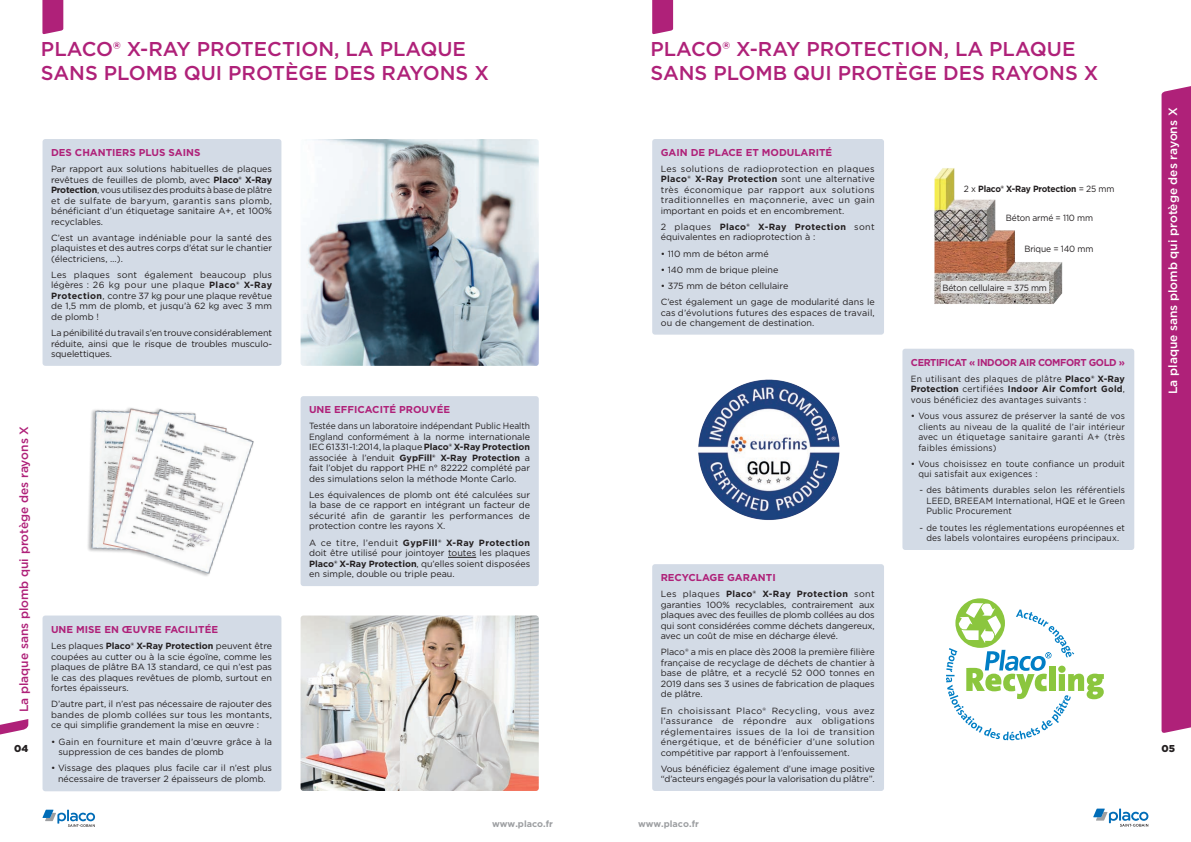
<style>
.page{position:relative;width:1191px;height:842px;background:#fff}
.page>*{position:absolute;margin:0;border:0;box-sizing:border-box;transform-origin:0 0}
.t1{font:500 20px/24px "Gotham";color:#af2179}
.t2{font:500 12px "Gotham";color:#fff}
.t3{font:500 12px "Gotham";color:#af2179}
.t4{font:700 10px "Gotham";color:#af2179}
.t5{font:700 10px "Gotham";letter-spacing:-.04em;color:#af2179;scale:.96 1}
.t6{font:900 10px "Gotham";color:#231f20}
.t7{font:9px/10.5px "Gotham";color:#231f20;text-align:justify}
.t8{font:9px/10.5px "Gotham";color:#231f20;text-align:justify;scale:.94 1}
.t9{font:9px/10.5px "Gotham";letter-spacing:.02em;color:#231f20}
.t10{font:9px "Gotham";letter-spacing:-.02em;color:#231f20;scale:.94 1}
.t11{font:700 9px "Gotham";letter-spacing:-.02em;color:#231f20;scale:.94 1}
.t12{font:700 9px "Gotham";color:#9d9fa2}
.s1{font-weight:700}
.s2{font-weight:400}
</style>
<div class="page">
<svg style="left:1093px;top:809px;width:55px;height:18px"></svg>
<svg style="left:42px;top:810px;width:53px;height:17px"></svg>
<svg style="left:1161px;top:86px;width:30px;height:647px;background:#b22b7f"></svg>
<svg style="left:0;top:719px;width:29px;height:16px"></svg>
<svg style="left:42px;top:0;width:21px;height:34px"></svg>
<svg style="left:652px;top:0;width:21px;height:34px"></svg>
<div style="left:43px;top:139px;width:238px;height:227px;background:#d3dbe6;border-radius:3px"></div>
<div style="left:652px;top:139px;width:232px;height:196px;background:#d3dbe6;border-radius:3px"></div>
<div style="left:43px;top:615px;width:238px;height:176px;background:#d3dbe6;border-radius:3px"></div>
<div style="left:652px;top:564px;width:232px;height:227px;background:#d3dbe6;border-radius:3px"></div>
<div style="left:300px;top:396px;width:239px;height:190px;background:#d3dbe6;border-radius:3px"></div>
<svg style="left:448px;top:557px;width:28px;height:1px"></svg>
<div style="left:902px;top:349px;width:232px;height:201px;background:#d3dbe6;border-radius:3px"></div>
<img style="left:300px;top:139px;width:239px;height:227px">
<img style="left:300px;top:615px;width:239px;height:176px">
<svg style="left:955px;top:598px;width:50px;height:50px"></svg>
<svg style="left:946px;top:602px;width:157px;height:138px"></svg>
<img style="left:698px;top:379px;width:142px;height:141px">
<img style="left:87px;top:407px;width:167px;height:169px">
<img style="left:934px;top:168px;width:129px;height:136px">
<div style="left:941px;top:281px;width:107px;height:12px;background:#e6e7e9"></div>
<h1 class="t1" style="left:41px;top:37px;width:449px">PLACO® X-RAY PROTECTION, LA PLAQUE<br>SANS PLOMB QUI PROTÈGE DES RAYONS X</h1>
<h1 class="t1" style="left:650px;top:37px;width:449px">PLACO® X-RAY PROTECTION, LA PLAQUE<br>SANS PLOMB QUI PROTÈGE DES RAYONS X</h1>
<h2 class="t2" style="left:1165px;top:394px;width:288px;rotate:-90deg">La plaque sans plomb qui protège des rayons X</h2>
<p class="t4" style="left:660px;top:145px;width:173px">GAIN DE PLACE ET MODULARITÉ</p>
<p class="t7" style="left:660px;top:163px;width:216px">Les solutions de radioprotection en plaques <span class="s1">Placo® X-Ray Protection</span> sont une alternative très économique par rapport aux solutions traditionnelles en maçonnerie, avec un gain important en poids et en encombrement.</p>
<p class="t7" style="left:660px;top:221px;width:215px">2 plaques <span class="s1">Placo® X-Ray Protection</span> sont équivalentes en radioprotection à :</p>
<p class="t7" style="left:660px;top:248px;width:110px">• 110 mm de béton armé</p>
<p class="t7" style="left:660px;top:264px;width:119px">• 140 mm de brique pleine</p>
<p class="t7" style="left:660px;top:277px;width:216px;line-height:16.2px">• 375 mm de béton cellulaire<br>C’est également un gage de modularité dans le</p>
<p class="t7" style="left:660px;top:307px;width:216px">cas d’évolutions futures des espaces de travail, ou de changement de destination.</p>
<p class="t4" style="left:51px;top:146px;width:151px">DES CHANTIERS PLUS SAINS</p>
<p class="t7" style="left:51px;top:163px;width:223px">Par rapport aux solutions habituelles de plaques revêtues de feuilles de plomb, avec <span class="s1">Placo® X-Ray Protection</span>, vous utilisez des produits à base de plâtre et de sulfate de baryum, garantis sans plomb, bénéficiant d’un étiquetage sanitaire A+, et 100% recyclables.</p>
<p class="t7" style="left:51px;top:232px;width:223px">C’est un avantage indéniable pour la santé des plaquistes et des autres corps d’état sur le chantier (électriciens, …).</p>
<p class="t7" style="left:51px;top:269px;width:223px">Les plaques sont également beaucoup plus légères : 26 kg pour une plaque <span class="s1">Placo® X-Ray Protection</span>, contre 37 kg pour une plaque revêtue de 1,5 mm de plomb, et jusqu’à 62 kg avec 3 mm de plomb !</p>
<p class="t7" style="left:51px;top:327px;width:222px">La pénibilité du travail s’en trouve considérablement réduite, ainsi que le risque de troubles musculo&shy;squelettiques.</p>
<p class="t11" style="left:964px;top:183px;width:162px"><span class="s2">2 x</span> Placo® X-Ray Protection <span class="s2">= 25 mm</span></p>
<p class="t10" style="left:1006px;top:212px;width:94px">Béton armé = 110 mm</p>
<p class="t10" style="left:1024px;top:243px;width:75px">Brique = 140 mm</p>
<p class="t10" style="left:942px;top:282px;width:113px">Béton cellulaire = 375 mm</p>
<p class="t5" style="left:911px;top:355px;width:224px">CERTIFICAT « INDOOR AIR COMFORT GOLD »</p>
<p class="t8" style="left:911px;top:373px;width:229px">En utilisant des plaques de plâtre <span class="s1">Placo® X-Ray Protection</span> certifiées <span class="s1">Indoor Air Comfort Gold</span>, vous bénéficiez des avantages suivants :</p>
<p class="t7" style="left:918px;top:410px;width:208px;text-indent:-7px">• Vous vous assurez de préserver la santé de vos clients au niveau de la qualité de l’air intérieur avec un étiquetage sanitaire garanti A+ (très faibles émissions)</p>
<p class="t9" style="left:918px;top:458px;width:208px;text-indent:-7px">• Vous choisissez en toute confiance un produit qui satisfait aux exigences :</p>
<p class="t7" style="left:926px;top:485px;width:200px;text-indent:-7px">- des bâtiments durables selon les référentiels LEED, BREEAM International, HQE et le Green Public Procurement</p>
<p class="t9" style="left:919px;top:522px;width:207px;text-align:center">- de toutes les réglementations européennes et des labels volontaires européens principaux.</p>
<p class="t4" style="left:309px;top:403px;width:142px">UNE EFFICACITÉ PROUVÉE</p>
<p class="t8" style="left:309px;top:421px;width:237px">Testée dans un laboratoire indépendant Public Health England conformément à la norme internationale IEC 61331-1:2014, la plaque <span class="s1">Placo® X-Ray Protection </span>associée à l’enduit <span class="s1">GypFill® X-Ray Protection</span> a fait l’objet du rapport PHE n° 82222 complété par des simulations selon la méthode Monte Carlo.</p>
<p class="t7" style="left:309px;top:489px;width:222px">Les équivalences de plomb ont été calculées sur la base de ce rapport en intégrant un facteur de sécurité afin de garantir les performances de protection contre les rayons X.</p>
<p class="t7" style="left:309px;top:537px;width:222px">A ce titre, l’enduit <span class="s1">GypFill® X-Ray Protection </span>doit être utilisé pour jointoyer toutes les plaques <span class="s1">Placo® X-Ray Protection</span>, qu’elles soient disposées en simple, double ou triple peau.</p>
<h2 class="t3" style="left:16px;top:712px;width:288px;rotate:-90deg">La plaque sans plomb qui protège des rayons X</h2>
<p class="t4" style="left:660px;top:571px;width:116px">RECYCLAGE GARANTI</p>
<p class="t7" style="left:660px;top:588px;width:216px">Les plaques <span class="s1">Placo® X-Ray Protection</span> sont garanties 100% recyclables, contrairement aux plaques avec des feuilles de plomb collées au dos qui sont considérées comme déchets dangereux, avec un coût de mise en décharge élevé.</p>
<p class="t7" style="left:660px;top:647px;width:216px">Placo® a mis en place dès 2008 la première filière française de recyclage de déchets de chantier à base de plâtre, et a recyclé 52 000 tonnes en 2019 dans ses 3 usines de fabrication de plaques de plâtre.</p>
<p class="t7" style="left:660px;top:705px;width:216px">En choisissant Placo® Recycling, vous avez l’assurance de répondre aux obligations réglementaires issues de la loi de transition énergétique, et de bénéficier d’une solution compétitive par rapport à l’enfouissement.</p>
<p class="t7" style="left:660px;top:763px;width:216px">Vous bénéficiez également d’une image positive “d’acteurs engagés pour la valorisation du plâtre”.</p>
<p class="t4" style="left:51px;top:623px;width:169px">UNE MISE EN ŒUVRE FACILITÉE</p>
<p class="t7" style="left:51px;top:641px;width:223px">Les plaques <span class="s1">Placo® X-Ray Protection</span> peuvent être coupées au cutter ou à la scie égoïne, comme les plaques de plâtre BA 13 standard, ce qui n’est pas le cas des plaques revêtues de plomb, surtout en fortes épaisseurs.</p>
<p class="t7" style="left:51px;top:699px;width:222px">D’autre part, il n’est pas nécessaire de rajouter des bandes de plomb collées sur tous les montants, ce qui simplifie grandement la mise en œuvre :</p>
<p class="t7" style="left:58px;top:736px;width:215px;text-indent:-7px">• Gain en fourniture et main d’œuvre grâce à la suppression de ces bandes de plomb</p>
<p class="t7" style="left:51px;top:763px;width:223px;text-align:center">• Vissage des plaques plus facile car il n’est plus nécessaire de traverser 2 épaisseurs de plomb.</p>
<p class="t6" style="left:14px;top:741px;width:16px">04</p>
<p class="t6" style="left:1161px;top:741px;width:15px">05</p>
<p class="t12" style="left:492px;top:817px;width:62px">www.placo.fr</p>
<p class="t12" style="left:638px;top:817px;width:62px">www.placo.fr</p>
</div>
